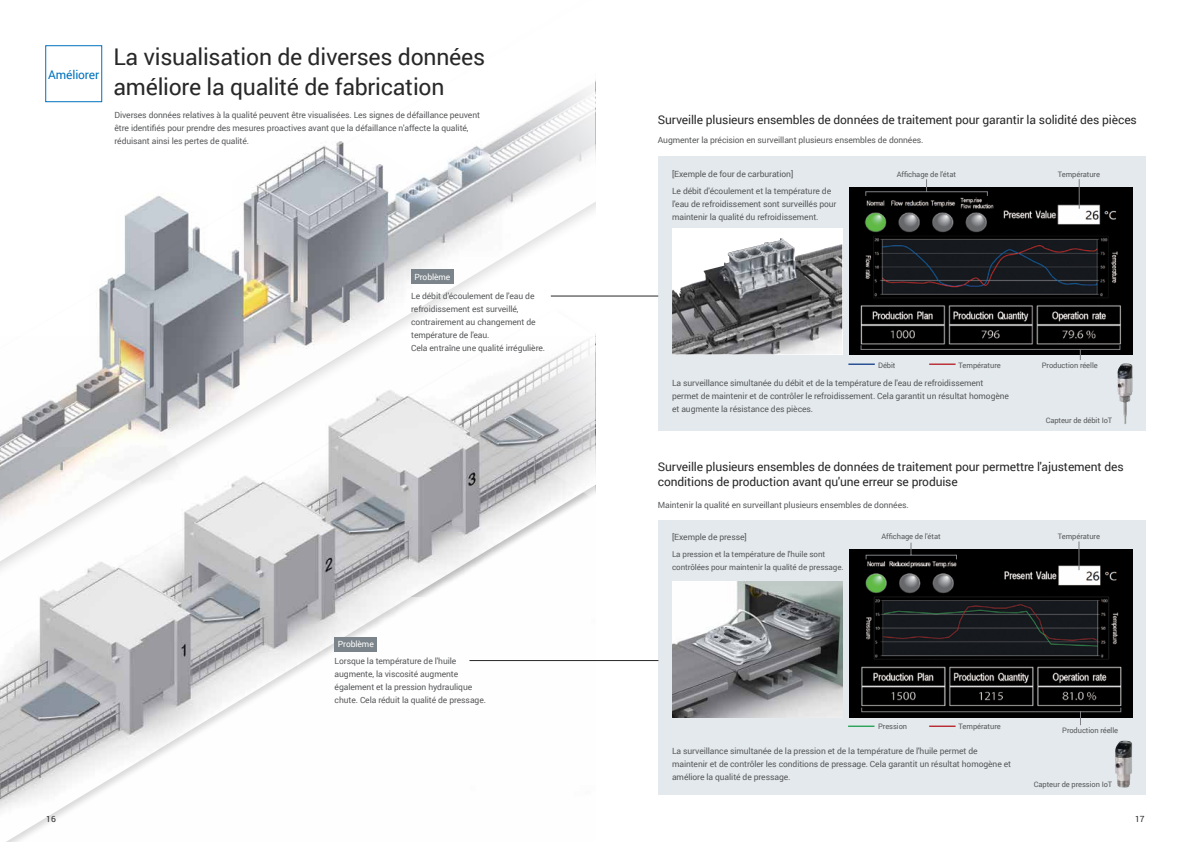
<style>
.page{position:relative;width:1191px;height:842px;background:#fff}
.page>*{position:absolute;margin:0;border:0;box-sizing:border-box;transform-origin:0 0}
.t1{font:23px/30px "Roboto";letter-spacing:-.01em;color:#292829}
.t2{font:12px/15px "Roboto";letter-spacing:-.01em;color:#292829}
.t3{font:12px "Roboto";letter-spacing:-.01em;color:#0072bc}
.t4{font:8.5px/13px "Roboto";letter-spacing:-.01em;color:#58595b}
.t5{font:8.5px "Roboto";letter-spacing:-.01em;color:#fff}
.t6{font:8.5px "Roboto";color:#292829}
.t7{font:8px/13px "Roboto";letter-spacing:-.01em;color:#58595b}
.t8{font:7.5px "Roboto";letter-spacing:-.01em;color:#58595b}
</style>
<div class="page">
<img style="left:45px;top:67px;width:482px;height:269px">
<img style="left:0;top:336px;width:595px;height:506px">
<svg style="left:311px;top:67px;width:284px;height:183px"></svg>
<svg style="left:395px;top:252px;width:200px;height:248px"></svg>
<div style="left:45px;top:45px;width:57px;height:57px;background:#fff;border:1px solid #0072bc"></div>
<div style="left:658px;top:156px;width:487px;height:275px;background:#e3e9ec"></div>
<div style="left:658px;top:520px;width:487px;height:275px;background:#e3e9ec"></div>
<hr style="left:469px;top:660px;width:189px;height:1px;background:#292829">
<hr style="left:551px;top:296px;width:107px;height:1px;background:#292829">
<img style="left:672px;top:581px;width:170px;height:136px">
<img style="left:849px;top:550px;width:283px;height:167px">
<img style="left:849px;top:187px;width:283px;height:167px">
<svg style="left:861px;top:707px;width:260px;height:19px"></svg>
<svg style="left:860px;top:345px;width:260px;height:15px"></svg>
<hr style="left:848px;top:725px;width:26px;height:2px;background:#29a457">
<hr style="left:929px;top:363px;width:26px;height:2px;background:#b8292f">
<hr style="left:929px;top:725px;width:26px;height:2px;background:#b8292f">
<svg style="left:1078px;top:541px;width:1px;height:29px"></svg>
<hr style="left:1078px;top:179px;width:1px;height:30px;background:#808285">
<svg style="left:865px;top:542px;width:92px;height:18px"></svg>
<hr style="left:848px;top:363px;width:26px;height:2px;background:#1e478e">
<svg style="left:865px;top:179px;width:123px;height:18px"></svg>
<img style="left:1117px;top:363px;width:15px;height:61px">
<img style="left:1115px;top:741px;width:17px;height:47px">
<div style="left:411px;top:269px;width:43px;height:14px;background:#7b848a"></div>
<div style="left:334px;top:637px;width:43px;height:14px;background:#7b848a"></div>
<div style="left:672px;top:228px;width:170px;height:126px;background:#fff"></div>
<img style="left:672px;top:238px;width:170px;height:116px">
<h2 class="t3" style="left:48px;top:66px;width:52px">Améliorer</h2>
<h1 class="t1" style="left:113px;top:41px;width:373px">La visualisation de diverses données améliore la qualité de fabrication</h1>
<p class="t4" style="left:115px;top:108px;width:367px">Diverses données relatives à la qualité peuvent être visualisées. Les signes de défaillance peuvent être identifiés pour prendre des mesures proactives avant que la défaillance n'affecte la qualité, réduisant ainsi les pertes de qualité.</p>
<p class="t5" style="left:414px;top:271px;width:37px">Problème</p>
<p class="t4" style="left:411px;top:289px;width:135px">Le débit d'écoulement de l'eau de refroidissement est surveillé, contrairement au changement de température de l'eau.<br>Cela entraîne une qualité irrégulière.</p>
<p class="t5" style="left:338px;top:638px;width:37px">Problème</p>
<p class="t4" style="left:334px;top:654px;width:153px">Lorsque la température de l'huile augmente, la viscosité augmente également et la pression hydraulique chute. Cela réduit la qualité de pressage.</p>
<h2 class="t2" style="left:658px;top:111px;width:480px">Surveille plusieurs ensembles de données de traitement pour garantir la solidité des pièces</h2>
<p class="t4" style="left:658px;top:133px;width:267px">Augmenter la précision en surveillant plusieurs ensembles de données.</p>
<p class="t4" style="left:672px;top:168px;width:123px">[Exemple de four de carburation]</p>
<p class="t8" style="left:896px;top:169px;width:61px">Affichage de l'état</p>
<p class="t4" style="left:672px;top:185px;width:166px">Le débit d'écoulement et la température de l'eau de refroidissement sont surveillés pour maintenir la qualité du refroidissement.</p>
<p class="t8" style="left:1058px;top:169px;width:44px">Température</p>
<p class="t8" style="left:878px;top:360px;width:19px">Débit</p>
<p class="t8" style="left:958px;top:360px;width:44px">Température</p>
<p class="t4" style="left:672px;top:376px;width:338px">La surveillance simultanée du débit et de la température de l'eau de refroidissement permet de maintenir et de contrôler le refroidissement. Cela garantit un résultat homogène et augmente la résistance des pièces.</p>
<p class="t8" style="left:1041px;top:360px;width:57px">Production réelle</p>
<p class="t8" style="left:1045px;top:415px;width:68px">Capteur de débit IoT</p>
<h2 class="t2" style="left:658px;top:459px;width:467px">Surveille plusieurs ensembles de données de traitement pour permettre l'ajustement des conditions de production avant qu'une erreur se produise</h2>
<p class="t4" style="left:658px;top:498px;width:252px">Maintenir la qualité en surveillant plusieurs ensembles de données.</p>
<p class="t4" style="left:672px;top:530px;width:76px">[Exemple de presse]</p>
<p class="t7" style="left:672px;top:547px;width:173px">La pression et la température de l'huile sont contrôlées pour maintenir la qualité de pressage.</p>
<p class="t8" style="left:881px;top:531px;width:61px">Affichage de l'état</p>
<p class="t8" style="left:1058px;top:531px;width:44px">Température</p>
<p class="t8" style="left:878px;top:721px;width:31px">Pression</p>
<p class="t8" style="left:958px;top:721px;width:44px">Température</p>
<p class="t4" style="left:672px;top:744px;width:340px">La surveillance simultanée de la pression et de la température de l'huile permet de maintenir et de contrôler les conditions de pressage. Cela garantit un résultat homogène et améliore la qualité de pressage.</p>
<p class="t8" style="left:1062px;top:725px;width:57px">Production réelle</p>
<p class="t8" style="left:1033px;top:779px;width:80px">Capteur de pression IoT</p>
<p class="t6" style="left:46px;top:813px;width:11px">16</p>
<p class="t6" style="left:1135px;top:813px;width:11px">17</p>
</div>
